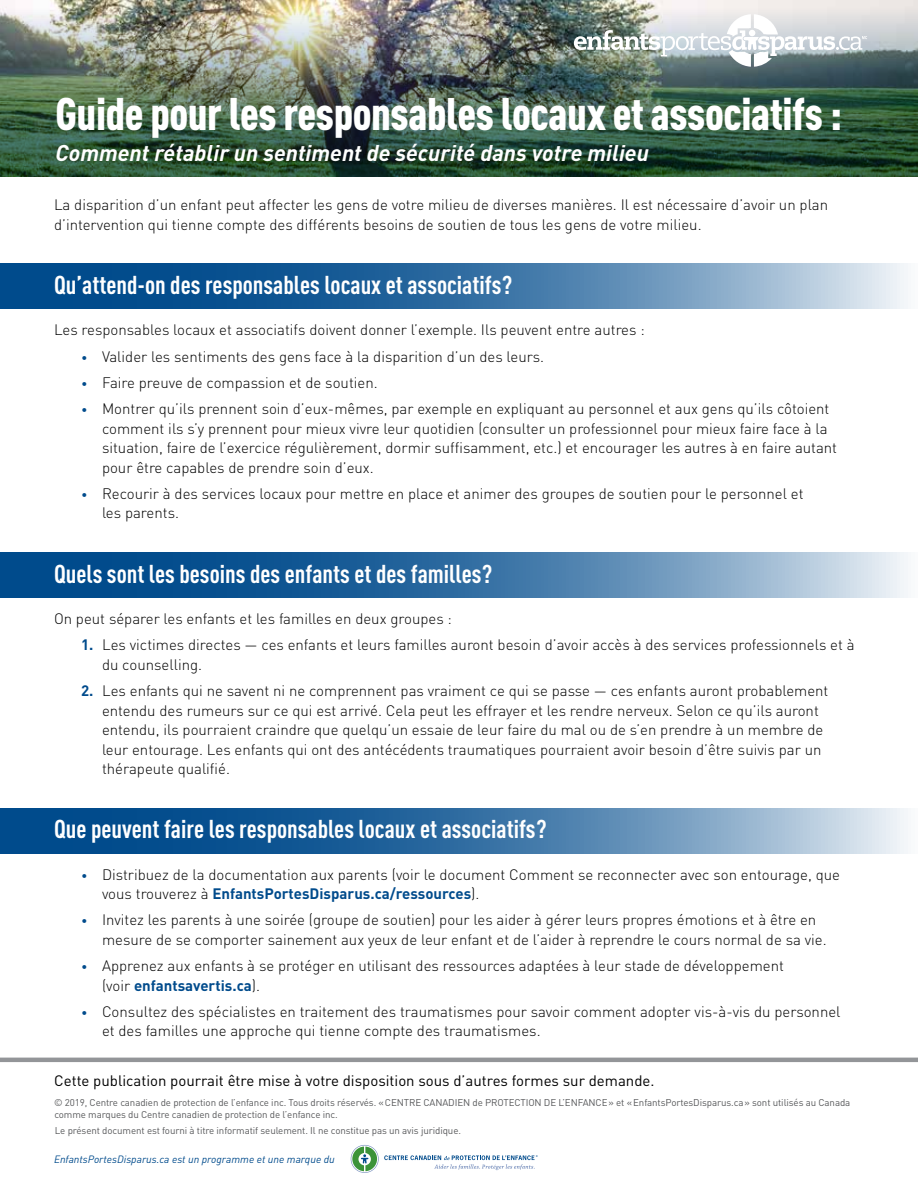
<style>
.page{position:relative;width:918px;height:1188px;background:#fff}
.page>*{position:absolute;margin:0;border:0;box-sizing:border-box;transform-origin:0 0}
.t1{font:900 45px "DIN Cond";letter-spacing:-.01em;color:#fff}
.t2{font:700 25.5px "DIN Cond";color:#fff}
.t3{font:italic 700 22.5px "DIN";color:#fff}
.t4{font:300 15px/19.5px "DIN";color:#000}
.t5{font:15px "DIN";color:#000}
.t6{font:italic 10.5px "DIN";color:#004b8c}
.t7{font:9.75px/12px "DIN";letter-spacing:-.01em;color:#58595b}
.s1{font-size:12px;color:#004b8c}
.s2{font-weight:700;color:#004b8c}
</style>
<div class="page">
<hr style="left:0;top:1058px;width:918px;height:4px;background:#939598">
<svg style="left:351px;top:1145px;width:187px;height:28px"></svg>
<svg style="left:0;top:808px;width:908px;height:46px;background:#477cab"></svg>
<svg style="left:0;top:552px;width:908px;height:46px;background:#477cab"></svg>
<img style="left:0;top:0;width:918px;height:177px">
<svg style="left:0;top:263px;width:908px;height:46px;background:#477cab"></svg>
<svg style="left:574px;top:14px;width:293px;height:53px"></svg>
<h1 class="t1" style="left:56px;top:86px;width:788px">Guide pour les responsables locaux et associatifs :</h1>
<h3 class="t3" style="left:56px;top:139px;width:595px">Comment rétablir un sentiment de sécurité dans votre milieu</h3>
<p class="t4" style="left:54px;top:195px;width:776px">La disparition d’un enfant peut affecter les gens de votre milieu de diverses manières. Il est nécessaire d’avoir un plan d’intervention qui tienne compte des différents besoins de soutien de tous les gens de votre milieu.</p>
<h2 class="t2" style="left:54px;top:270px;width:460px">Qu’attend-on des responsables locaux et associatifs?</h2>
<p class="t4" style="left:54px;top:320px;width:592px">Les responsables locaux et associatifs doivent donner l’exemple. Ils peuvent entre autres :</p>
<p class="t4" style="left:81px;top:346px;width:465px"><span class="s1">•</span> Valider les sentiments des gens face à la disparition d’un des leurs.</p>
<p class="t4" style="left:81px;top:373px;width:298px"><span class="s1">•</span> Faire preuve de compassion et de soutien.</p>
<p class="t4" style="left:102px;top:399px;width:737px;text-indent:-21px"><span class="s1">•</span> Montrer qu’ils prennent soin d’eux-mêmes, par exemple en expliquant au personnel et aux gens qu’ils côtoient comment ils s’y prennent pour mieux vivre leur quotidien (consulter un professionnel pour mieux faire face à la situation, faire de l’exercice régulièrement, dormir suffisamment, etc.) et encourager les autres à en faire autant pour être capables de prendre soin d’eux.</p>
<p class="t4" style="left:102px;top:484px;width:703px;text-indent:-21px"><span class="s1">•</span> Recourir à des services locaux pour mettre en place et animer des groupes de soutien pour le personnel et les parents.</p>
<h2 class="t2" style="left:54px;top:558px;width:440px">Quels sont les besoins des enfants et des familles?</h2>
<p class="t4" style="left:54px;top:609px;width:399px">On peut séparer les enfants et les familles en deux groupes :</p>
<p class="t4" style="left:102px;top:635px;width:754px;text-indent:-21px"><span class="s2">1.</span> Les victimes directes — ces enfants et leurs familles auront besoin d’avoir accès à des services professionnels et à du counselling.</p>
<p class="t4" style="left:102px;top:681px;width:728px;text-indent:-21px"><span class="s2">2.</span> Les enfants qui ne savent ni ne comprennent pas vraiment ce qui se passe — ces enfants auront probablement entendu des rumeurs sur ce qui est arrivé. Cela peut les effrayer et les rendre nerveux. Selon ce qu’ils auront entendu, ils pourraient craindre que quelqu’un essaie de leur faire du mal ou de s’en prendre à un membre de leur entourage. Les enfants qui ont des antécédents traumatiques pourraient avoir besoin d’être suivis par un thérapeute qualifié.</p>
<h2 class="t2" style="left:54px;top:814px;width:494px">Que peuvent faire les responsables locaux et associatifs?</h2>
<p class="t4" style="left:102px;top:864px;width:740px;text-indent:-21px"><span class="s1">•</span> Distribuez de la documentation aux parents (voir le document Comment se reconnecter avec son entourage, que vous trouverez à <span class="s2">EnfantsPortesDisparus.ca/ressources</span>).</p>
<p class="t4" style="left:102px;top:910px;width:726px;text-indent:-21px"><span class="s1">•</span> Invitez les parents à une soirée (groupe de soutien) pour les aider à gérer leurs propres émotions et à être en mesure de se comporter sainement aux yeux de leur enfant et de l’aider à reprendre le cours normal de sa vie.</p>
<p class="t4" style="left:102px;top:956px;width:683px;text-indent:-21px"><span class="s1">•</span> Apprenez aux enfants à se protéger en utilisant des ressources adaptées à leur stade de développement (voir <span class="s2">enfantsavertis.ca</span>).</p>
<p class="t4" style="left:102px;top:1002px;width:740px;text-indent:-21px"><span class="s1">•</span> Consultez des spécialistes en traitement des traumatismes pour savoir comment adopter vis-à-vis du personnel et des familles une approche qui tienne compte des traumatismes.</p>
<p class="t5" style="left:54px;top:1071px;width:602px">Cette publication pourrait être mise à votre disposition sous d’autres formes sur demande.</p>
<p class="t7" style="left:54px;top:1096px;width:798px">© 2019, Centre canadien de protection de l’enfance inc. Tous droits réservés. «CENTRE CANADIEN de PROTECTION DE L’ENFANCE» et «EnfantsPortesDisparus.ca» sont utilisés au Canada comme marques du Centre canadien de protection de l’enfance inc.</p>
<p class="t7" style="left:55px;top:1125px;width:408px">Le présent document est fourni à titre informatif seulement. Il ne constitue pas un avis juridique.</p>
<p class="t6" style="left:54px;top:1153px;width:282px">EnfantsPortesDisparus.ca est un programme et une marque du</p>
</div>
